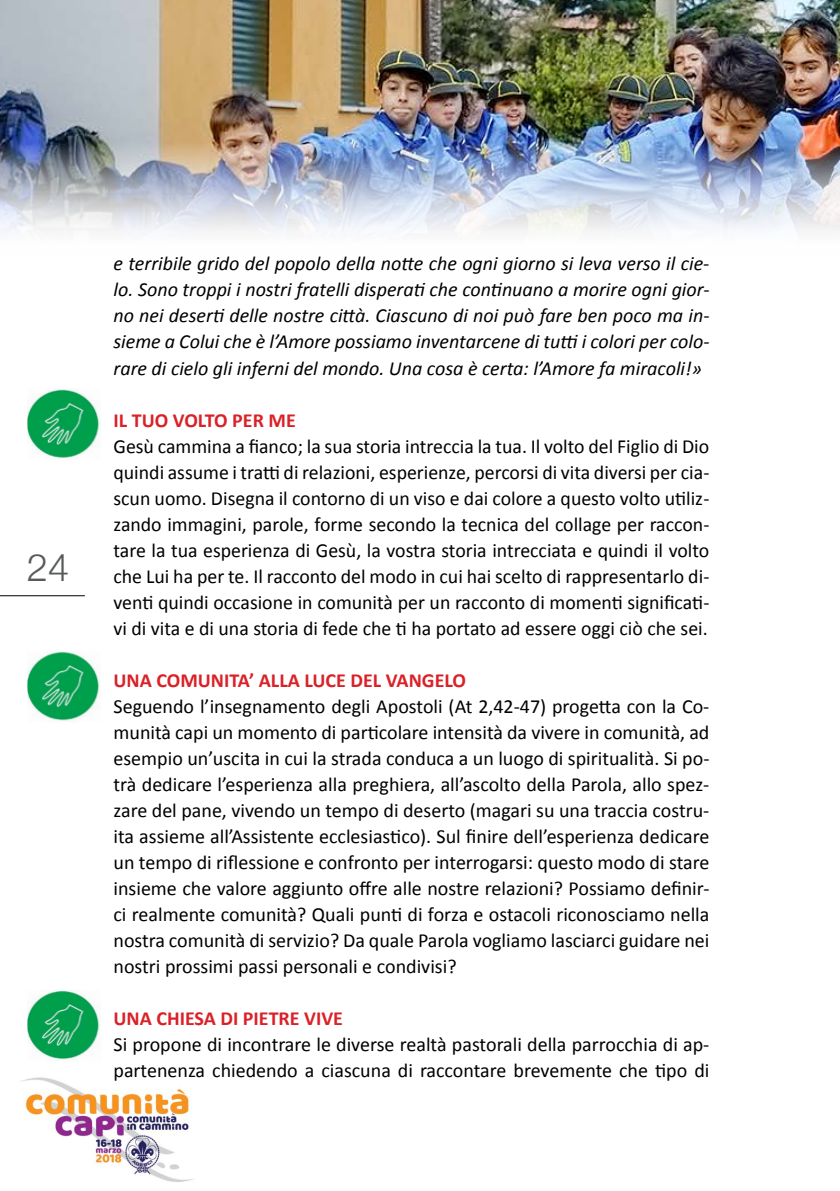
<style>
.page{position:relative;width:840px;height:1191px;background:#fff}
.page>*{position:absolute;margin:0;border:0;box-sizing:border-box;transform-origin:0 0}
.t1{font:300 38px "Helvetica Neue";color:#58595b}
.t2{font:20px/26px "Calibri";color:#000;text-align:justify}
.t3{font:italic 20px/26px "Calibri";color:#000;text-align:justify}
.t4{font:700 20px "Calibri";color:#da2128}
</style>
<div class="page">
<hr style="left:0;top:595px;width:85px;height:1px;background:#000">
<img style="left:21px;top:1077px;width:172px;height:105px">
<img style="left:0;top:0;width:839px;height:231px">
<img style="left:27px;top:389px;width:73px;height:69px">
<img style="left:27px;top:651px;width:73px;height:70px">
<img style="left:27px;top:990px;width:73px;height:70px">
<h1 class="t1" style="left:27px;top:537px;width:44px">24</h1>
<p class="t3" style="left:113px;top:250px;width:597px">e terribile grido del popolo della notte che ogni giorno si leva verso il cie&shy;lo. Sono troppi i nostri fratelli disperati che continuano a morire ogni gior&shy;no nei deserti delle nostre città. Ciascuno di noi può fare ben poco ma in&shy;sieme a Colui che è l’Amore possiamo inventarcene di tutti i colori per colo&shy;rare di cielo gli inferni del mondo. Una cosa è certa: l’Amore fa miracoli!»</p>
<p class="t4" style="left:113px;top:407px;width:184px">IL TUO VOLTO PER ME</p>
<p class="t2" style="left:113px;top:433px;width:597px">Gesù cammina a fianco; la sua storia intreccia la tua. Il volto del Figlio di Dio quindi assume i tratti di relazioni, esperienze, percorsi di vita diversi per cia&shy;scun uomo. Disegna il contorno di un viso e dai colore a questo volto utiliz&shy;zando immagini, parole, forme secondo la tecnica del collage per raccon&shy;tare la tua esperienza di Gesù, la vostra storia intrecciata e quindi il volto che Lui ha per te. Il racconto del modo in cui hai scelto di rappresentarlo di&shy;venti quindi occasione in comunità per un racconto di momenti significati&shy;vi di vita e di una storia di fede che ti ha portato ad essere oggi ciò che sei.</p>
<p class="t4" style="left:113px;top:667px;width:354px">UNA COMUNITA’ ALLA LUCE DEL VANGELO</p>
<p class="t2" style="left:113px;top:693px;width:597px">Seguendo l’insegnamento degli Apostoli (At 2,42-47) progetta con la Co&shy;munità capi un momento di particolare intensità da vivere in comunità, ad esempio un’uscita in cui la strada conduca a un luogo di spiritualità. Si po&shy;trà dedicare l’esperienza alla preghiera, all’ascolto della Parola, allo spez&shy;zare del pane, vivendo un tempo di deserto (magari su una traccia costru&shy;ita assieme all’Assistente ecclesiastico). Sul finire dell’esperienza dedicare un tempo di riflessione e confronto per interrogarsi: questo modo di stare insieme che valore aggiunto offre alle nostre relazioni? Possiamo definir&shy;ci realmente comunità? Quali punti di forza e ostacoli riconosciamo nella nostra comunità di servizio? Da quale Parola vogliamo lasciarci guidare nei nostri prossimi passi personali e condivisi?</p>
<p class="t4" style="left:113px;top:1005px;width:231px">UNA CHIESA DI PIETRE VIVE</p>
<p class="t2" style="left:113px;top:1031px;width:597px">Si propone di incontrare le diverse realtà pastorali della parrocchia di ap&shy;partenenza chiedendo a ciascuna di raccontare brevemente che tipo di</p>
</div>
